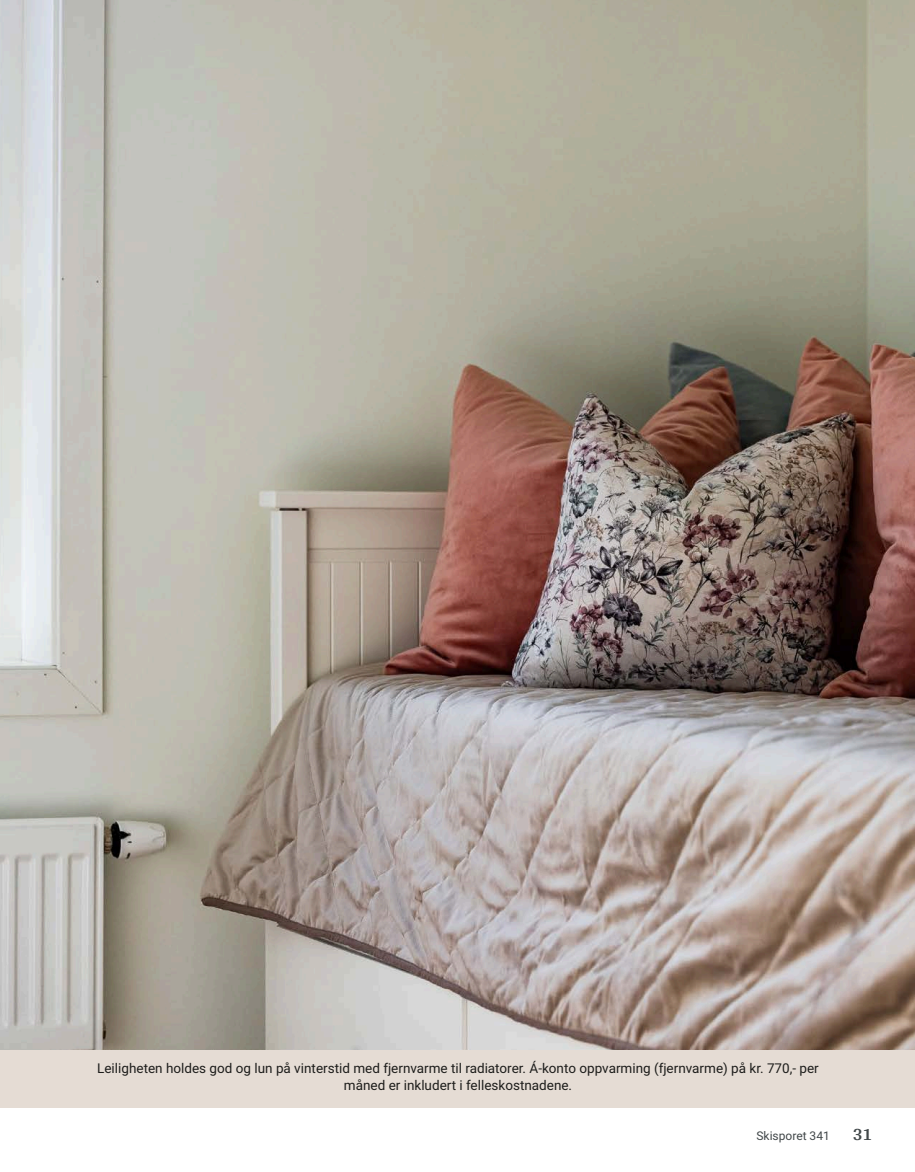
<style>
.page{position:relative;width:915px;height:1172px;background:#fff}
.page>*{position:absolute;margin:0;border:0;box-sizing:border-box;transform-origin:0 0}
.t1{font:700 18px "Arya";color:#414749}
.t2{font:13.5px/16.5px "Roboto Vitec";color:#1d1d1b;text-align:center}
.t3{font:12px "Roboto Vitec";color:#414749}
</style>
<div class="page">
<img style="left:0;top:0;width:914px;height:1050px">
<div style="left:0;top:1050px;width:914px;height:58px;background:#e5dcd4"></div>
<p class="t2" style="left:97px;top:1060px;width:722px">Leiligheten holdes god og lun på vinterstid med fjernvarme til radiatorer. Á-konto oppvarming (fjernvarme) på kr. 770,- per måned er inkludert i felleskostnadene.</p>
<p class="t3" style="left:756px;top:1127px;width:75px">Skisporet 341</p>
<h1 class="t1" style="left:852px;top:1123px;width:21px">31</h1>
</div>
